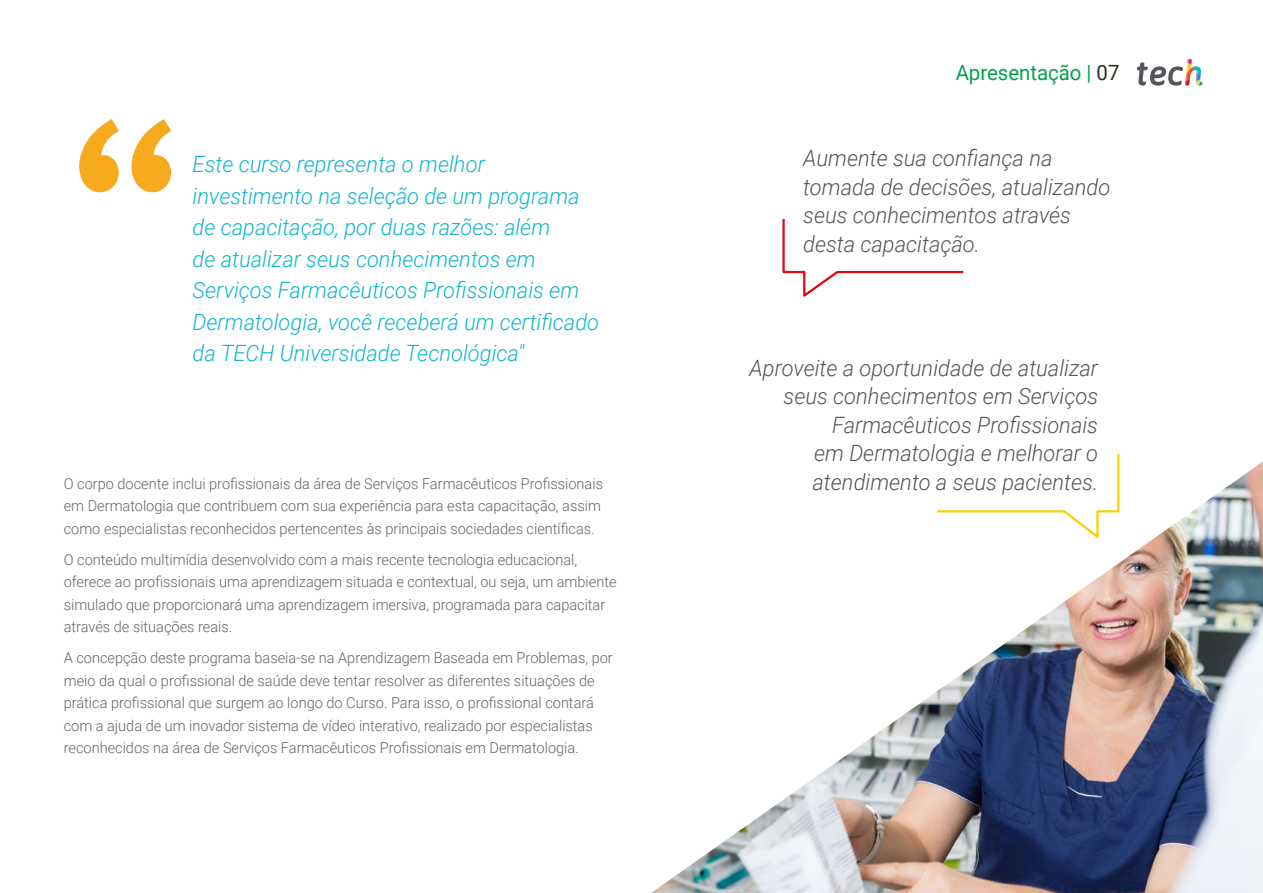
<style>
.page{position:relative;width:1263px;height:893px;background:#fff}
.page>*{position:absolute;margin:0;border:0;box-sizing:border-box;transform-origin:0 0}
.t1{font:italic 300 22.5px/28.5px "Roboto";color:#52555b;text-align:right}
.t2{font:italic 300 22.5px/31.5px "Roboto";color:#0fb6cf}
.t3{font:21px "Roboto";color:#04a14d}
.t4{font:300 15px/22.5px "Roboto";color:#61646a}
.s1{color:#01a14c}
.s2{color:#312e20}
</style>
<div class="page">
<svg style="left:79px;top:119px;width:92px;height:73px"></svg>
<img style="left:651px;top:461px;width:612px;height:432px">
<svg style="left:1137px;top:59px;width:65px;height:27px"></svg>
<svg style="left:782px;top:219px;width:182px;height:78px"></svg>
<p class="t2" style="left:193px;top:148px;width:408px">Este curso representa o melhor investimento na seleção de um programa de capacitação, por duas razões: além<br>de atualizar seus conhecimentos em Serviços Farmacêuticos Profissionais em Dermatologia, você receberá um certificado da TECH Universidade Tecnológica"</p>
<p class="t4" style="left:64px;top:471px;width:541px">O corpo docente inclui profissionais da área de Serviços Farmacêuticos Profissionais em Dermatologia que contribuem com sua experiência para esta capacitação, assim como especialistas reconhecidos pertencentes às principais sociedades científicas.</p>
<p class="t4" style="left:64px;top:547px;width:554px">O conteúdo multimídia desenvolvido com a mais recente tecnologia educacional, oferece ao profissionais uma aprendizagem situada e contextual, ou seja, um ambiente simulado que proporcionará uma aprendizagem imersiva, programada para capacitar através de situações reais.</p>
<p class="t4" style="left:64px;top:646px;width:550px">A concepção deste programa baseia-se na Aprendizagem Baseada em Problemas, por meio da qual o profissional de saúde deve tentar resolver as diferentes situações de prática profissional que surgem ao longo do Curso. Para isso, o profissional contará com a ajuda de um inovador sistema de vídeo interativo, realizado por especialistas reconhecidos na área de Serviços Farmacêuticos Profissionais em Dermatologia.</p>
<h2 class="t3" style="left:956px;top:57px;width:165px">Apresentação <span class="s1">|</span> <span class="s2">07</span></h2>
<h1 class="t1" style="left:803px;top:143px;width:309px;text-align:left">Aumente sua confiança na tomada de decisões, atualizando seus conhecimentos através desta capacitação.</h1>
<h1 class="t1" style="left:749px;top:353px;width:350px">Aproveite a oportunidade de atualizar seus conhecimentos em Serviços<br>Farmacêuticos Profissionais<br>em Dermatologia e melhorar o atendimento a seus pacientes.</h1>
</div>
